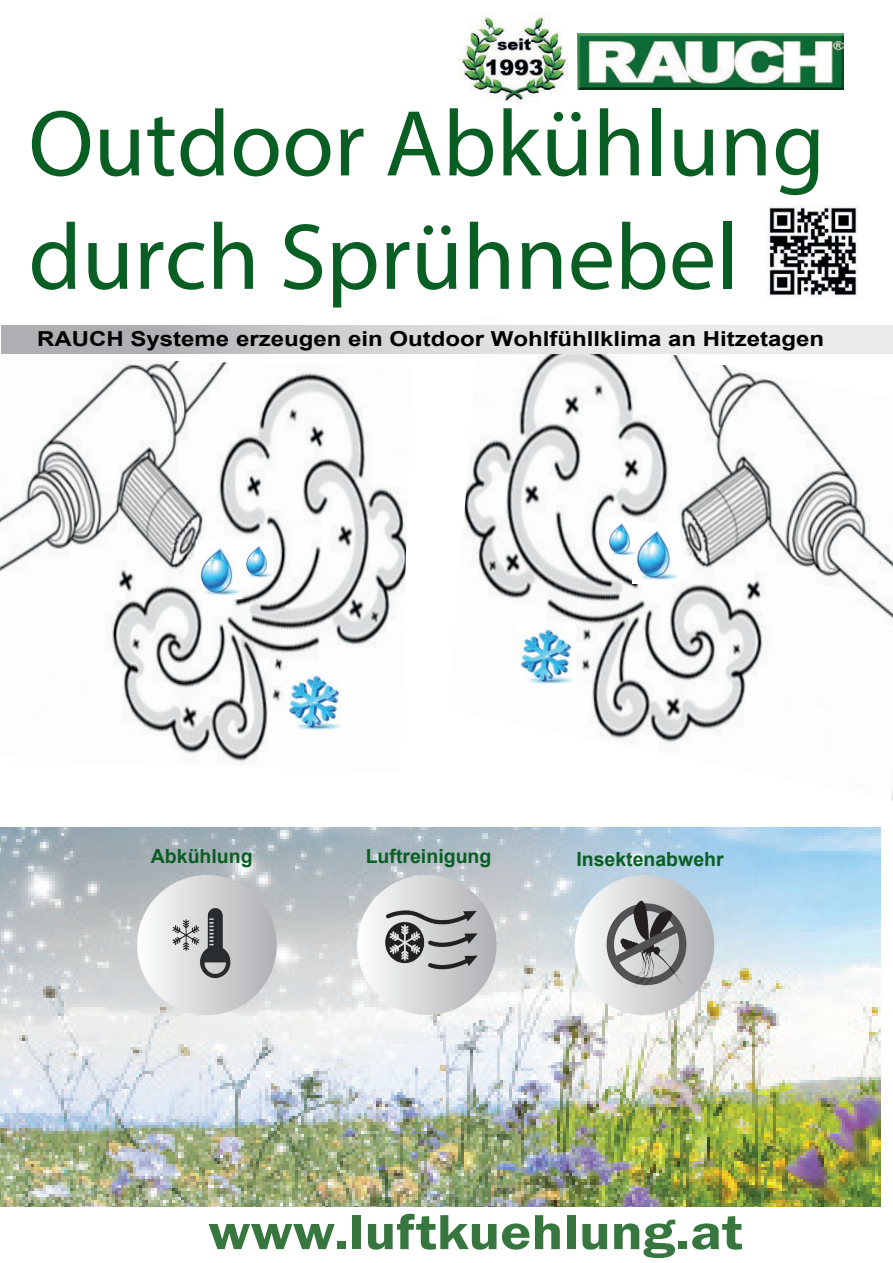
<style>
.page{position:relative;width:893px;height:1263px;background:#fff}
.page>*{position:absolute;margin:0;border:0;box-sizing:border-box;transform-origin:0 0}
.t1{font:94.5px/113.4px "Myriad Pro";color:#095e23}
.t2{font:51px "Franklin Gothic Demi";color:#387640;scale:1.15 1}
.t3{font:700 20.7px "Arial";color:#000;scale:1.16 1}
.t4{font:700 19.5px "Arial";color:#095e23}
</style>
<div class="page">
<img style="left:0;top:828px;width:880px;height:378px">
<img style="left:578px;top:33px;width:265px;height:56px">
<svg style="left:575px;top:875px;width:139px;height:140px"></svg>
<div style="left:357px;top:875px;width:140px;height:140px;background:linear-gradient(to right,#fcfcfd,#b0b1b5);border-radius:70px"></div>
<img style="left:375px;top:899px;width:113px;height:90px">
<div style="left:137px;top:875px;width:140px;height:140px;background:linear-gradient(to right,#fcfdfd,#afb0b4);border-radius:70px"></div>
<img style="left:160px;top:904px;width:95px;height:80px">
<img style="left:592px;top:889px;width:108px;height:109px">
<img style="left:458px;top:13px;width:109px;height:89px">
<img style="left:464px;top:354px;width:429px;height:447px">
<img style="left:767px;top:205px;width:92px;height:92px">
<div style="left:1px;top:325px;width:892px;height:29px;background:linear-gradient(to right,#acadb1,#f9fafa)"></div>
<img style="left:0;top:360px;width:407px;height:403px">
<img style="left:243px;top:541px;width:29px;height:39px">
<img style="left:197px;top:541px;width:44px;height:58px">
<img style="left:633px;top:523px;width:46px;height:61px">
<img style="left:606px;top:519px;width:30px;height:38px">
<img style="left:515px;top:623px;width:61px;height:61px">
<img style="left:283px;top:669px;width:61px;height:61px">
<h1 class="t1" style="left:28px;top:86px;width:798px">Outdoor Abkühlung durch Sprühnebel</h1>
<p class="t3" style="left:37px;top:324px;width:680px">RAUCH Systeme erzeugen ein Outdoor Wohlfühllklima an Hitzetagen</p>
<p class="t4" style="left:151px;top:843px;width:103px">Abkühlung</p>
<p class="t4" style="left:366px;top:843px;width:127px">Luftreinigung</p>
<p class="t4" style="left:576px;top:846px;width:149px">Insektenabwehr</p>
<h2 class="t2" style="left:208px;top:1201px;width:466px">www.luftkuehlung.at</h2>
</div>
